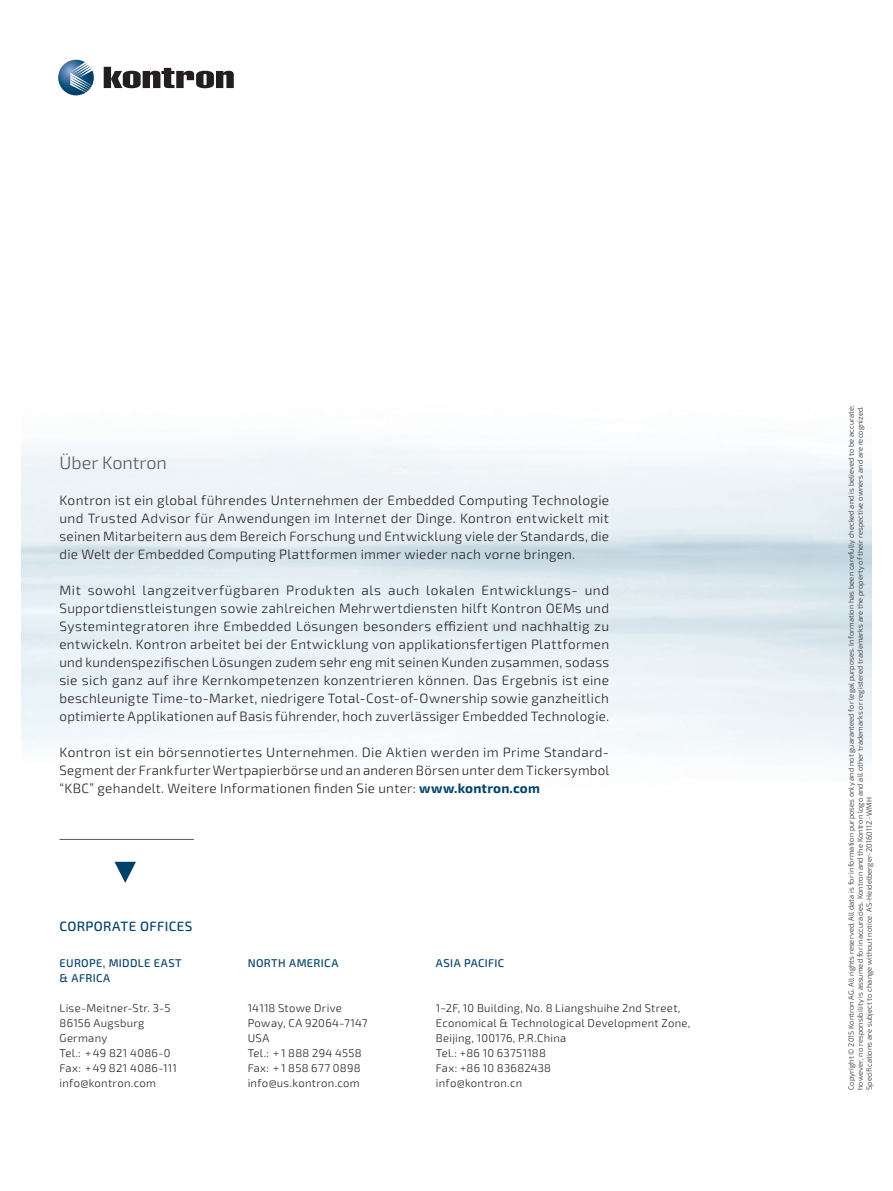
<style>
.page{position:relative;width:893px;height:1191px;background:#fff}
.page>*{position:absolute;margin:0;border:0;box-sizing:border-box;transform-origin:0 0}
.t1{font:300 18px "Exo 2.0";color:#57585a}
.t2{font:300 13.5px/18px "Exo 2.0";letter-spacing:.02em;color:#231f20;text-align:justify}
.t3{font:500 13.5px "Exo 2.0";letter-spacing:.02em;color:#004169}
.t4{font:300 11.25px/15px "Exo 2.0";letter-spacing:.025em;color:#231f20}
.t5{font:500 11.25px/15px "Exo 2.0";letter-spacing:.03em;color:#004169}
.t6{font:300 7.5px/9px "Exo 2.0";letter-spacing:.01em;color:#231f20}
.s1{font-weight:700;color:#004169}
</style>
<div class="page">
<svg style="left:58px;top:60px;width:36px;height:35px"></svg>
<svg style="left:104px;top:67px;width:130px;height:21px"></svg>
<svg style="left:114px;top:861px;width:22px;height:22px"></svg>
<hr style="left:60px;top:839px;width:134px;height:1px;background:#57585a">
<h1 class="t1" style="left:60px;top:456px;width:109px">Über Kontron</h1>
<p class="t2" style="left:60px;top:492px;width:551px">Kontron ist ein global führendes Unternehmen der Embedded Computing Technologie und Trusted Advisor für Anwendungen im Internet der Dinge. Kontron entwickelt mit seinen Mitarbeitern aus dem Bereich Forschung und Entwicklung viele der Standards, die die Welt der Embedded Computing Plattformen immer wieder nach vorne bringen.</p>
<p class="t2" style="left:60px;top:582px;width:551px">Mit sowohl langzeitverfügbaren Produkten als auch lokalen Entwicklungs- und Supportdienstleistungen sowie zahlreichen Mehrwertdiensten hilft Kontron OEMs und Systemintegratoren ihre Embedded Lösungen besonders effizient und nachhaltig zu entwickeln. Kontron arbeitet bei der Entwicklung von applikationsfertigen Plattformen und kundenspezifischen Lösungen zudem sehr eng mit seinen Kunden zusammen, sodass sie sich ganz auf ihre Kernkompetenzen konzentrieren können. Das Ergebnis ist eine beschleunigte Time-to-Market, niedrigere Total-Cost-of-Ownership sowie ganzheitlich optimierte Applikationen auf Basis führender, hoch zuverlässiger Embedded Technologie.</p>
<p class="t2" style="left:60px;top:744px;width:551px">Kontron ist ein börsennotiertes Unternehmen. Die Aktien werden im Prime Standard-Segment der Frankfurter Wertpapierbörse und an anderen Börsen unter dem Tickersymbol “KBC” gehandelt. Weitere Informationen finden Sie unter: <span class="s1">www.kontron.com</span></p>
<p class="t3" style="left:60px;top:921px;width:134px">CORPORATE OFFICES</p>
<p class="t5" style="left:60px;top:956px;width:124px">EUROPE, MIDDLE EAST &amp; AFRICA</p>
<p class="t4" style="left:60px;top:1001px;width:119px">Lise-Meitner-Str. 3-5<br>86156 Augsburg<br>Germany<br>Tel.: + 49 821 4086-0<br>Fax: + 49 821 4086-111 info@kontron.com</p>
<p class="t5" style="left:248px;top:956px;width:92px">NORTH AMERICA</p>
<p class="t4" style="left:248px;top:1001px;width:121px">14118 Stowe Drive<br>Poway, CA 92064-7147<br>USA<br>Tel.: + 1 888 294 4558<br>Fax: + 1 858 677 0898 info@us.kontron.com</p>
<p class="t5" style="left:436px;top:956px;width:70px">ASIA PACIFIC</p>
<p class="t4" style="left:436px;top:1001px;width:256px">1~2F, 10 Building, No. 8 Liangshuihe 2nd Street,<br>Economical &amp; Technological Development Zone,<br>Beijing, 100176, P.R.China<br>Tel.: +86 10 63751188<br>Fax: +86 10 83682438<br>info@kontron.cn</p>
<p class="t6" style="left:847px;top:1090px;width:686px;rotate:-90deg">Copyright © 2015 Kontron AG. All rights reserved. All data is for information purposes only and not guaranteed for legal purposes. Information has been carefully checked and is believed to be accurate; however, no responsibility is assumed for inaccuracies. Kontron and the Kontron logo and all other trademarks or registered trademarks are the property of their respective owners and are recognized.<br>Specifications are subject to change without notice. AS-Heidelberger-20160112 - WMH</p>
</div>
